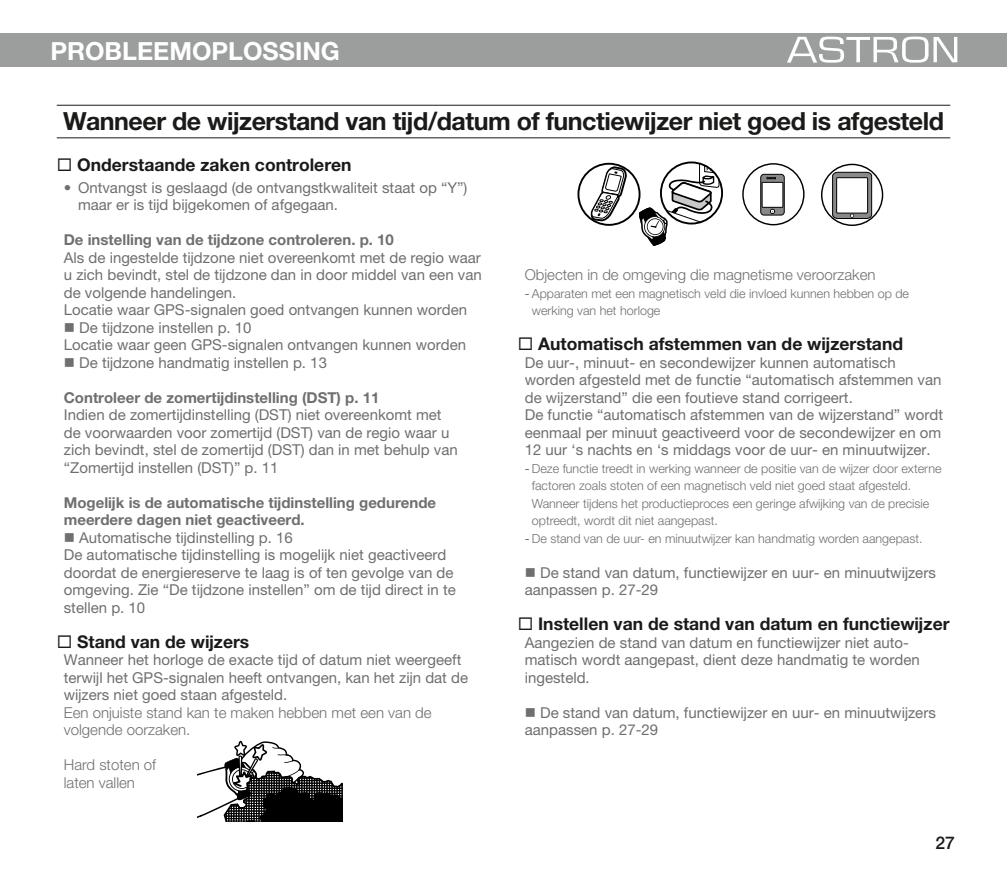
<style>
.page{position:relative;width:1007px;height:872px;background:#fff}
.page>*{position:absolute;margin:0;border:0;box-sizing:border-box;transform-origin:0 0}
.t1{font:700 25px "Helvetica Neue LT Pro";letter-spacing:-.02em;color:#1a1a18}
.t2{font:700 25px "Helvetica Neue LT Pro";color:#fff}
.t3{font:700 17.5px "Helvetica Neue LT Pro";color:#1a1a18}
.t4{font:500 17.5px "Helvetica Neue LT Pro";color:#1a1a18}
.t5{font:15px/17.5px "Helvetica Neue LT Pro";color:#6f6f6e}
.t6{font:700 15px/17.5px "Helvetica Neue LT Pro";color:#6f6f6e}
.t7{font:300 15px/17.5px "Helvetica Neue LT Pro";color:#6f6f6e}
.t8{font:300 12.5px/17.5px "Helvetica Neue LT Pro";color:#6f6f6e}
.s1{font-weight:400}
</style>
<div class="page">
<div style="left:0;top:33px;width:1006px;height:33px;background:#9c9d9d"></div>
<svg style="left:787px;top:37px;width:170px;height:26px"></svg>
<hr style="left:57px;top:105px;width:893px;height:1px;background:#1a1a18">
<hr style="left:57px;top:137px;width:893px;height:1px;background:#1a1a18">
<svg style="left:197px;top:740px;width:146px;height:81px"></svg>
<svg style="left:637px;top:164px;width:83px;height:81px"></svg>
<div style="left:660px;top:161px;width:63px;height:63px;border:2px solid #000;border-radius:50%"></div>
<svg style="left:578px;top:164px;width:61px;height:61px"></svg>
<div style="left:577px;top:163px;width:63px;height:63px;border:2px solid #000;border-radius:50%"></div>
<svg style="left:589px;top:164px;width:39px;height:57px"></svg>
<div style="left:742px;top:163px;width:62px;height:62px;border:1px solid #000;border-radius:50%"></div>
<svg style="left:760px;top:174px;width:24px;height:41px"></svg>
<div style="left:760px;top:174px;width:24px;height:41px;border:1px solid #000;border-radius:3px"></div>
<svg style="left:770px;top:209px;width:4px;height:5px"></svg>
<div style="left:762px;top:182px;width:20px;height:25px;background:#fff"></div>
<div style="left:761px;top:182px;width:22px;height:26px;border:1px solid #000"></div>
<svg style="left:766px;top:177px;width:10px;height:2px"></svg>
<div style="left:820px;top:164px;width:63px;height:62px;border:1px solid #000;border-radius:50%"></div>
<svg style="left:832px;top:172px;width:39px;height:47px"></svg>
<div style="left:836px;top:178px;width:31px;height:35px;background:#fff"></div>
<div style="left:836px;top:177px;width:31px;height:36px;border:1px solid #000"></div>
<h1 class="t2" style="left:50px;top:36px;width:291px">PROBLEEMOPLOSSING</h1>
<h1 class="t1" style="left:63px;top:106px;width:882px">Wanneer de wĳzerstand van tĳd/datum of functiewĳzer niet goed is afgesteld</h1>
<p class="t3" style="left:57px;top:154px;width:296px">◻ Onderstaande zaken controleren</p>
<p class="t5" style="left:78px;top:178px;width:391px;text-indent:-14px">• Ontvangst is geslaagd (de ontvangstkwaliteit staat op “Y”) maar er is tĳd bĳgekomen of afgegaan.</p>
<p class="t6" style="left:64px;top:231px;width:331px">De instelling van de tĳdzone controleren. p. 10</p>
<p class="t5" style="left:64px;top:248px;width:419px">Als de ingestelde tĳdzone niet overeenkomt met de regio waar u zich bevindt, stel de tĳdzone dan in door middel van een van de volgende handelingen.<br>Locatie waar GPS-signalen goed ontvangen kunnen worden</p>
<p class="t5" style="left:64px;top:318px;width:403px">■ De tĳdzone instellen p. 10<br>Locatie waar geen GPS-signalen ontvangen kunnen worden</p>
<p class="t5" style="left:64px;top:353px;width:265px">■ De tĳdzone handmatig instellen p. 13</p>
<p class="t6" style="left:64px;top:388px;width:317px">Controleer de zomertĳdinstelling (DST) p. 11</p>
<p class="t5" style="left:64px;top:406px;width:395px">Indien de zomertĳdinstelling (DST) niet overeenkomt met de voorwaarden voor zomertĳd (DST) van de regio waar u zich bevindt, stel de zomertĳd (DST) dan in met behulp van “Zomertĳd instellen (DST)” p. 11</p>
<p class="t6" style="left:64px;top:493px;width:374px">Mogelĳk is de automatische tĳdinstelling gedurende meerdere dagen niet geactiveerd.</p>
<p class="t5" style="left:64px;top:528px;width:393px">■ Automatische tĳdinstelling p. 16<br>De automatische tĳdinstelling is mogelĳk niet geactiveerd doordat de energiereserve te laag is of ten gevolge van de omgeving. Zie “De tĳdzone instellen” om de tĳd direct in te stellen p. 10</p>
<p class="t3" style="left:57px;top:630px;width:194px">◻ Stand van de wĳzers</p>
<p class="t5" style="left:64px;top:651px;width:406px">Wanneer het horloge de exacte tĳd of datum niet weergeeft terwĳl het GPS-signalen heeft ontvangen, kan het zĳn dat de wĳzers niet goed staan afgesteld.</p>
<p class="t7" style="left:64px;top:703px;width:369px">Een onjuiste stand kan te maken hebben met een van de volgende oorzaken.</p>
<p class="t7" style="left:64px;top:756px;width:94px">Hard stoten of laten vallen</p>
<p class="t7" style="left:524px;top:266px;width:352px">Objecten in de omgeving die magnetisme veroorzaken</p>
<p class="t8" style="left:531px;top:284px;width:378px;text-indent:-7px"><span class="s1">-</span> Apparaten met een magnetisch veld die invloed kunnen hebben op de werking van het horloge</p>
<p class="t3" style="left:517px;top:333px;width:387px">◻ Automatisch afstemmen van de wĳzerstand</p>
<p class="t5" style="left:524px;top:353px;width:420px">De uur-, minuut- en secondewĳzer kunnen automatisch worden afgesteld met de functie “automatisch afstemmen van de wĳzerstand” die een foutieve stand corrigeert.<br>De functie “automatisch afstemmen van de wĳzerstand” wordt eenmaal per minuut geactiveerd voor de secondewĳzer en om 12 uur ‘s nachts en ‘s middags voor de uur- en minuutwĳzer.</p>
<p class="t8" style="left:531px;top:459px;width:411px;text-indent:-7px"><span class="s1">-</span> Deze functie treedt in werking wanneer de positie van de wĳzer door externe factoren zoals stoten of een magnetisch veld niet goed staat afgesteld.<br>Wanneer tĳdens het productieproces een geringe afwĳking van de precisie optreedt, wordt dit niet aangepast.</p>
<p class="t8" style="left:524px;top:529px;width:399px"><span class="s1">-</span> De stand van de uur- en minuutwĳzer kan handmatig worden aangepast.</p>
<p class="t5" style="left:524px;top:563px;width:412px">■ De stand van datum, functiewĳzer en uur- en minuutwĳzers aanpassen p. 27-29</p>
<p class="t3" style="left:517px;top:613px;width:433px">◻ Instellen van de stand van datum en functiewĳzer</p>
<p class="t5" style="left:524px;top:633px;width:396px">Aangezien de stand van datum en functiewĳzer niet auto&shy;matisch wordt aangepast, dient deze handmatig te worden ingesteld.</p>
<p class="t5" style="left:524px;top:703px;width:412px">■ De stand van datum, functiewĳzer en uur- en minuutwĳzers aanpassen p. 27-29</p>
<p class="t4" style="left:935px;top:832px;width:21px">27</p>
</div>
